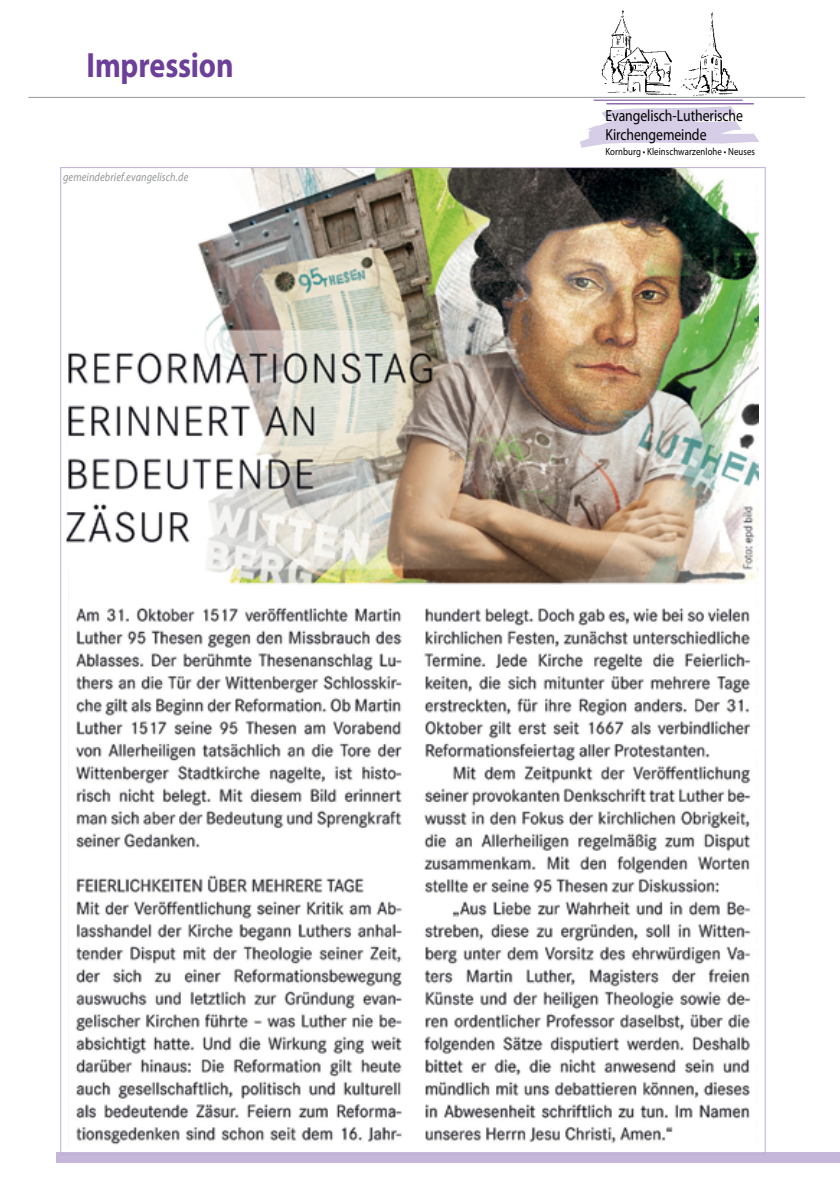
<style>
.page{position:relative;width:840px;height:1191px;background:#fff}
.page>*{position:absolute;margin:0;border:0;box-sizing:border-box;transform-origin:0 0}
.t1{font:700 35.2px "Myriad Pro";letter-spacing:-.005em;color:#6c3f98;scale:.85 1}
.t2{font:16.2px/19.2px "Myriad Pro";letter-spacing:-.005em;color:#000;scale:.85 1}
.t3{font:italic 12px "Myriad Pro";letter-spacing:.015em;color:#939598;scale:.85 1}
.t4{font:10.2px "Myriad Pro";letter-spacing:.01em;color:#000;scale:.85 1}
</style>
<div class="page">
<hr style="left:28px;top:97px;width:776px;height:1px;background:#939598">
<div style="left:57px;top:1152px;width:782px;height:10px;background:#c5b7da"></div>
<img style="left:67px;top:169px;width:690px;height:976px">
<svg style="left:580px;top:106px;width:178px;height:42px"></svg>
<img style="left:678px;top:12px;width:61px;height:88px">
<img style="left:601px;top:10px;width:81px;height:86px">
<hr style="left:593px;top:100px;width:149px;height:1px;background:#6c3f98">
<hr style="left:606px;top:103px;width:147px;height:1px;background:#6c3f98">
<div style="left:59px;top:148px;width:19px;height:201px;background:#fff"></div>
<h1 class="t1" style="left:86px;top:43px;width:174px">Impression</h1>
<p class="t3" style="left:63px;top:170px;width:149px">gemeindebrief.evangelisch.de</p>
<p class="t2" style="left:605px;top:106px;width:163px">Evangelisch-Lutherische<br>Kirchengemeinde</p>
<p class="t4" style="left:605px;top:145px;width:177px">Kornburg • Kleinschwarzenlohe • Neuses</p>
</div>
